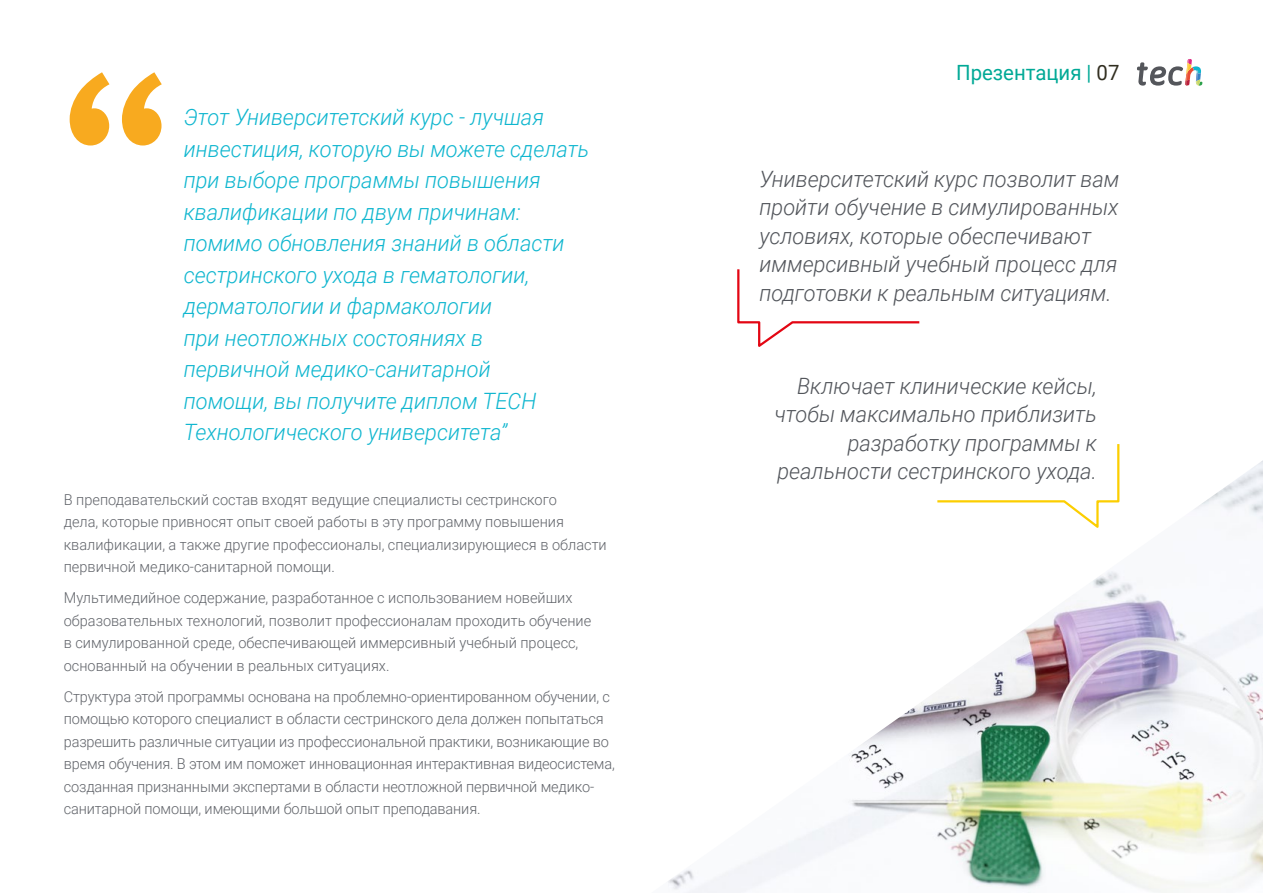
<style>
.page{position:relative;width:1263px;height:893px;background:#fff}
.page>*{position:absolute;margin:0;border:0;box-sizing:border-box;transform-origin:0 0}
.t1{font:italic 300 22.5px/31.5px "Roboto";color:#0fb6cf}
.t2{font:italic 300 22.5px/28.5px "Roboto";color:#52555b;text-align:right}
.t3{font:21px "Roboto";color:#00a996}
.t4{font:300 15px/22.5px "Roboto";letter-spacing:-.01em;color:#61646a}
.s1{color:#312e20}
</style>
<div class="page">
<img style="left:668px;top:460px;width:595px;height:433px">
<svg style="left:70px;top:72px;width:92px;height:74px"></svg>
<svg style="left:935px;top:444px;width:185px;height:87px"></svg>
<svg style="left:737px;top:269px;width:183px;height:78px"></svg>
<svg style="left:1137px;top:59px;width:65px;height:27px"></svg>
<p class="t1" style="left:184px;top:101px;width:407px">Этот Университетский курс - лучшая инвестиция, которую вы можете сделать при выборе программы повышения квалификации по двум причинам: помимо обновления знаний в области сестринского ухода в гематологии, дерматологии и фармакологии<br>при неотложных состояниях в первичной медико-санитарной<br>помощи, вы получите диплом TECH Технологического университета”</p>
<p class="t4" style="left:64px;top:487px;width:544px">В преподавательский состав входят ведущие специалисты сестринского<br>дела, которые привносят опыт своей работы в эту программу повышения квалификации, а также другие профессионалы, специализирующиеся в области первичной медико-санитарной помощи.</p>
<p class="t4" style="left:64px;top:586px;width:529px">Мультимедийное содержание, разработанное с использованием новейших образовательных технологий, позволит профессионалам проходить обучение в симулированной среде, обеспечивающей иммерсивный учебный процесс, основанный на обучении в реальных ситуациях.</p>
<p class="t4" style="left:64px;top:684px;width:553px">Структура этой программы основана на проблемно-ориентированном обучении, с помощью которого специалист в области сестринского дела должен попытаться разрешить различные ситуации из профессиональной практики, возникающие во время обучения. В этом им поможет инновационная интерактивная видеосистема, созданная признанными экспертами в области неотложной первичной медико&shy;санитарной помощи, имеющими большой опыт преподавания.</p>
<h2 class="t3" style="left:956px;top:57px;width:165px">Презентация | <span class="s1">07</span></h2>
<h1 class="t2" style="left:759px;top:164px;width:361px;text-align:left">Университетский курс позволит вам пройти обучение в симулированных условиях, которые обеспечивают иммерсивный учебный процесс для подготовки к реальным ситуациям.</h1>
<h1 class="t2" style="left:774px;top:371px;width:324px">Включает клинические кейсы, чтобы максимально приблизить разработку программы к реальности сестринского ухода.</h1>
</div>
